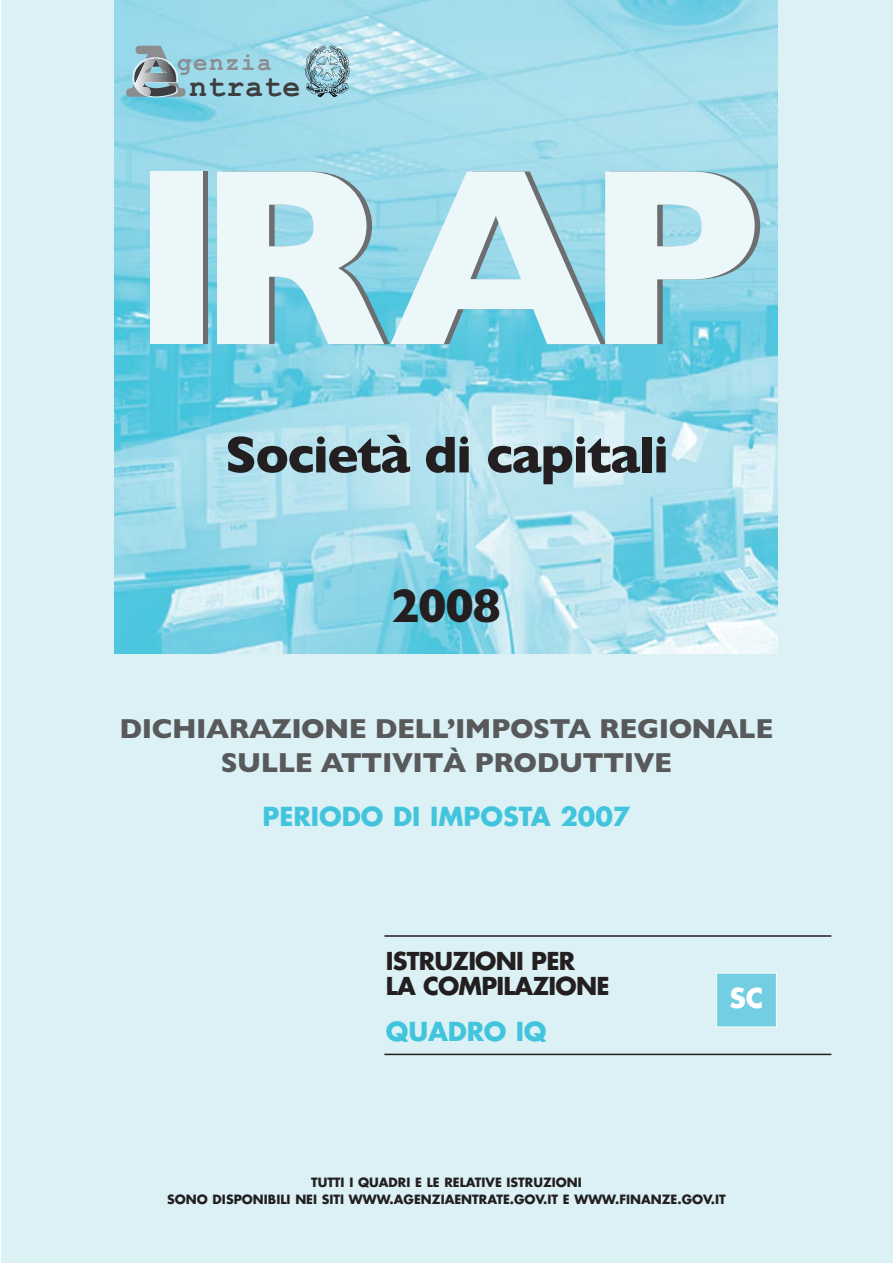
<style>
.page{position:relative;width:893px;height:1263px;background:#fff}
.page>*{position:absolute;margin:0;border:0;box-sizing:border-box;transform-origin:0 0}
.t1{font:700 255px "Gill Sans";color:#ecf7fa}
.t2{font:700 52.5px "Gill Sans";letter-spacing:-.03em;color:#231f20}
.t3{font:700 48px "Gill Sans";color:#231f20}
.t4{font:700 30px "Courier New";letter-spacing:.025em;color:#3e3d3f}
.t5{font:700 27.75px/34.5px "Gill Sans";letter-spacing:-.02em;color:#58595b;text-align:center}
.t6{font:700 26.7px "Futura";color:#fff}
.t7{font:700 25.5px "Futura";color:#41c4dc}
.t8{font:700 24.3px "Courier New";letter-spacing:.06em;color:#8b8d90}
.t9{font:700 24px/25.5px "Futura";letter-spacing:-.035em;color:#231f20}
.t10{font:700 12.45px/16.2px "Futura";color:#231f20;text-align:center}
</style>
<div class="page">
<div style="left:1px;top:0;width:891px;height:1263px;background:#dbf1f6"></div>
<img style="left:114px;top:0;width:663px;height:653px">
<svg style="left:126px;top:46px;width:60px;height:51px;background:#96c1ce"></svg>
<hr style="left:135px;top:59px;width:1px;height:37px;background:#f3f3f3">
<hr style="left:136px;top:59px;width:1px;height:37px;background:#eeeff0">
<hr style="left:137px;top:59px;width:1px;height:37px;background:#e9eaeb">
<hr style="left:138px;top:59px;width:1px;height:37px;background:#e5e6e7">
<hr style="left:139px;top:59px;width:1px;height:37px;background:#e1e2e3">
<hr style="left:140px;top:59px;width:1px;height:37px;background:#dcddde">
<hr style="left:141px;top:59px;width:1px;height:37px;background:#d8d9db">
<hr style="left:142px;top:59px;width:1px;height:37px;background:#d4d5d7">
<hr style="left:143px;top:59px;width:1px;height:37px;background:#cfd0d2">
<hr style="left:144px;top:59px;width:1px;height:37px;background:#cbccce">
<hr style="left:145px;top:59px;width:1px;height:37px;background:#c6c8ca">
<hr style="left:146px;top:59px;width:1px;height:37px;background:#c1c3c5">
<hr style="left:147px;top:59px;width:1px;height:37px;background:#bdbfc1">
<hr style="left:148px;top:59px;width:1px;height:37px;background:#b9bbbd">
<hr style="left:149px;top:59px;width:1px;height:37px;background:#b4b6b8">
<hr style="left:150px;top:59px;width:1px;height:37px;background:#b0b2b4">
<hr style="left:151px;top:59px;width:1px;height:37px;background:#acaeb0">
<hr style="left:152px;top:59px;width:1px;height:37px;background:#a7a9ac">
<hr style="left:153px;top:59px;width:1px;height:37px;background:#a3a5a8">
<hr style="left:154px;top:59px;width:1px;height:37px;background:#9fa1a4">
<hr style="left:155px;top:59px;width:1px;height:37px;background:#9b9da0">
<hr style="left:156px;top:59px;width:1px;height:37px;background:#97999c">
<hr style="left:157px;top:59px;width:1px;height:37px;background:#949698">
<hr style="left:158px;top:59px;width:1px;height:37px;background:#909295">
<hr style="left:159px;top:59px;width:1px;height:37px;background:#8b8d90">
<hr style="left:160px;top:59px;width:1px;height:37px;background:#888a8c">
<hr style="left:161px;top:59px;width:1px;height:37px;background:#848688">
<hr style="left:162px;top:59px;width:1px;height:37px;background:#7f8184">
<hr style="left:163px;top:59px;width:1px;height:37px;background:#7c7d80">
<hr style="left:164px;top:59px;width:1px;height:37px;background:#787a7c">
<hr style="left:165px;top:59px;width:1px;height:37px;background:#747578">
<hr style="left:166px;top:59px;width:1px;height:37px;background:#707174">
<hr style="left:167px;top:59px;width:1px;height:37px;background:#6c6d70">
<hr style="left:168px;top:59px;width:1px;height:37px;background:#67686b">
<hr style="left:169px;top:59px;width:1px;height:37px;background:#636466">
<hr style="left:170px;top:59px;width:1px;height:37px;background:#5f6062">
<hr style="left:171px;top:59px;width:1px;height:37px;background:#5a5b5d">
<hr style="left:172px;top:59px;width:1px;height:37px;background:#555658">
<hr style="left:173px;top:59px;width:1px;height:37px;background:#515153">
<hr style="left:174px;top:59px;width:1px;height:37px;background:#4c4c4e">
<hr style="left:175px;top:59px;width:1px;height:37px;background:#474648">
<hr style="left:176px;top:59px;width:1px;height:37px;background:#454546">
<svg style="left:305px;top:45px;width:45px;height:52px;background:#8db2bb"></svg>
<hr style="left:384px;top:935px;width:447px;height:2px;background:#231f20">
<hr style="left:384px;top:1054px;width:447px;height:1px;background:#231f20">
<div style="left:716px;top:973px;width:60px;height:54px;background:#73cee3"></div>
<div style="left:716px;top:973px;width:60px;height:54px;border:1px solid #fff"></div>
<h3 class="t8" style="left:177px;top:55px;width:96px">genzia</h3>
<h3 class="t4" style="left:189px;top:77px;width:113px">ntrate</h3>
<h1 class="t1" style="left:128px;top:170px;width:635px">IRAP</h1>
<h2 class="t2" style="left:225px;top:437px;width:445px">Società di capitali</h2>
<h3 class="t3" style="left:391px;top:589px;width:111px">2008</h3>
<h3 class="t5" style="left:120px;top:714px;width:655px">DICHIARAZIONE DELL’IMPOSTA REGIONALE<br>SULLE ATTIVITÀ PRODUTTIVE</h3>
<h3 class="t7" style="left:262px;top:805px;width:369px">PERIODO DI IMPOSTA 2007</h3>
<h3 class="t9" style="left:386px;top:950px;width:225px">ISTRUZIONI PER<br>LA COMPILAZIONE</h3>
<h3 class="t7" style="left:386px;top:1020px;width:162px">QUADRO IQ</h3>
<h3 class="t6" style="left:729px;top:986px;width:36px">SC</h3>
<p class="t10" style="left:167px;top:1176px;width:560px">TUTTI I QUADRI E LE RELATIVE ISTRUZIONI<br>SONO DISPONIBILI NEI SITI WWW.AGENZIAENTRATE.GOV.IT E WWW.FINANZE.GOV.IT</p>
</div>
